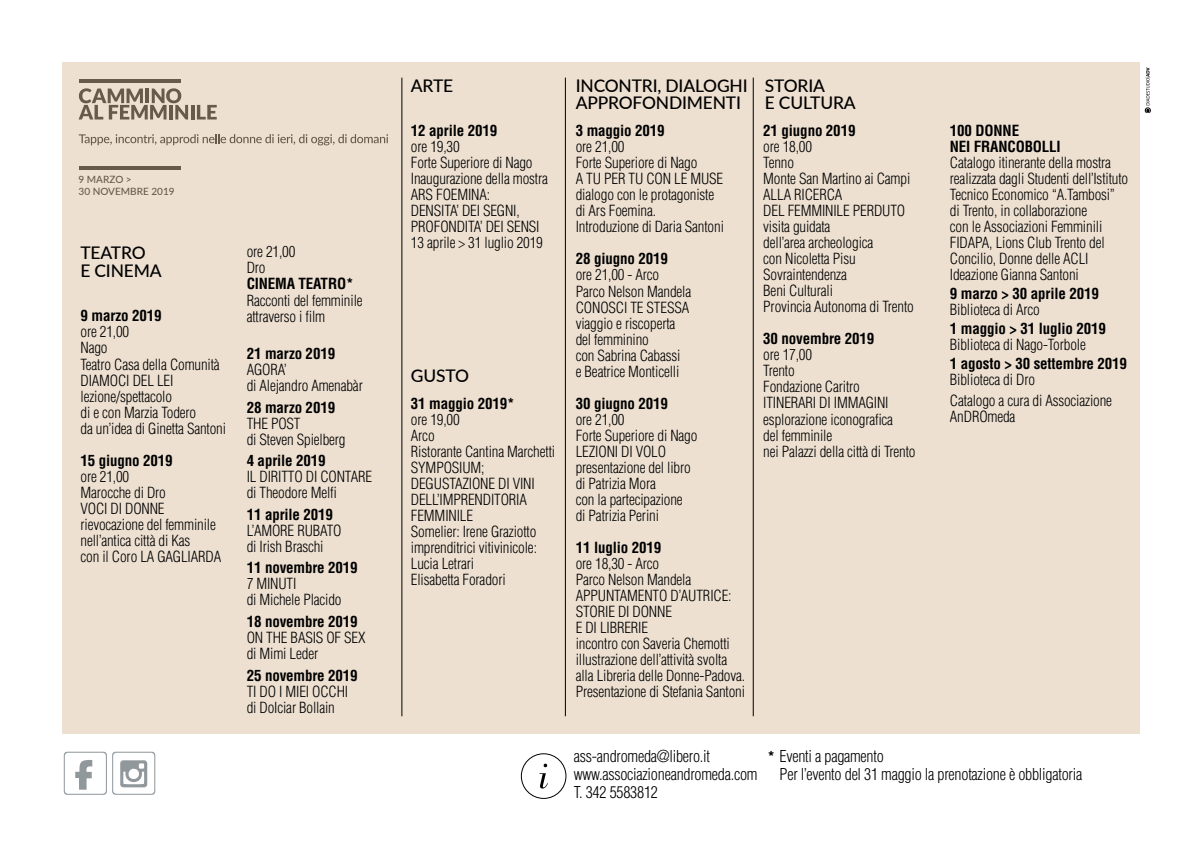
<style>
.page{position:relative;width:1202px;height:851px;background:#fff}
.page>*{position:absolute;margin:0;border:0;box-sizing:border-box;transform-origin:0 0}
.t1{font:500 17.4px/17.4px "Lato";letter-spacing:-.01em;color:#000}
.t2{font:300 condensed 16px/18px "Helvetica";letter-spacing:-.015em;color:#000}
.t3{font:300 condensed 15px/16px "Helvetica";letter-spacing:-.01em;color:#000}
.t4{font:700 condensed 15px/16px "Helvetica";letter-spacing:-.01em;color:#000}
.t5{font:500 10px/12px "Lato";color:#655b48}
.s1{font-weight:700;font-size:15px}
</style>
<div class="page">
<div style="left:62px;top:62px;width:1078px;height:671px;background:#ede0d1"></div>
<hr style="left:402px;top:78px;width:1px;height:638px;background:#000">
<hr style="left:565px;top:78px;width:1px;height:638px;background:#000">
<hr style="left:753px;top:78px;width:1px;height:638px;background:#000">
<svg style="left:539px;top:763px;width:9px;height:25px"></svg>
<div style="left:521px;top:753px;width:45px;height:45px;border:1px solid #000;border-radius:50%"></div>
<svg style="left:1145px;top:67px;width:6px;height:46px"></svg>
<svg style="left:64px;top:751px;width:91px;height:43px"></svg>
<svg style="left:79px;top:134px;width:309px;height:11px"></svg>
<svg style="left:79px;top:88px;width:109px;height:31px"></svg>
<hr style="left:191px;top:105px;width:3px;height:14px;background:#655b48">
<svg style="left:197px;top:105px;width:20px;height:14px"></svg>
<hr style="left:79px;top:79px;width:102px;height:3px;background:#655b48">
<hr style="left:79px;top:166px;width:102px;height:3px;background:#655b48">
<p class="t5" style="left:79px;top:173px;width:98px">9 MARZO &gt;<br>30 NOVEMBRE 2019</p>
<p class="t1" style="left:80px;top:243px;width:83px">TEATRO<br>E CINEMA</p>
<p class="t4" style="left:81px;top:308px;width:83px">9 marzo 2019</p>
<p class="t3" style="left:81px;top:324px;width:147px">ore 21,00<br>Nago<br>Teatro Casa della Comunità<br>DIAMOCI DEL LEI lezione/spettacolo<br>di e con Marzia Todero<br>da un’idea di Ginetta Santoni</p>
<p class="t4" style="left:81px;top:452px;width:94px">15 giugno 2019</p>
<p class="t3" style="left:81px;top:468px;width:142px">ore 21,00<br>Marocche di Dro<br>VOCI DI DONNE rievocazione del femminile nell’antica città di Kas<br>con il Coro LA GAGLIARDA</p>
<p class="t3" style="left:247px;top:244px;width:50px">ore 21,00<br>Dro</p>
<p class="t4" style="left:247px;top:276px;width:108px">CINEMA TEATRO*</p>
<p class="t3" style="left:247px;top:292px;width:117px">Racconti del femminile attraverso i film</p>
<p class="t4" style="left:247px;top:345px;width:90px">21 marzo 2019</p>
<p class="t3" style="left:247px;top:361px;width:118px">AGORA’<br>di Alejandro Amenabàr</p>
<p class="t4" style="left:247px;top:399px;width:90px">28 marzo 2019</p>
<p class="t3" style="left:247px;top:415px;width:100px">THE POST<br>di Steven Spielberg</p>
<p class="t4" style="left:247px;top:452px;width:81px">4 aprile 2019</p>
<p class="t3" style="left:247px;top:468px;width:127px">IL DIRITTO DI CONTARE di Theodore Melfi</p>
<p class="t4" style="left:247px;top:506px;width:88px">11 aprile 2019</p>
<p class="t3" style="left:247px;top:522px;width:96px">L’AMORE RUBATO di Irish Braschi</p>
<p class="t4" style="left:247px;top:559px;width:113px">11 novembre 2019</p>
<p class="t3" style="left:247px;top:575px;width:96px">7 MINUTI<br>di Michele Placido</p>
<p class="t4" style="left:247px;top:613px;width:113px">18 novembre 2019</p>
<p class="t3" style="left:247px;top:629px;width:120px">ON THE BASIS OF SEX di Mimi Leder</p>
<p class="t4" style="left:247px;top:667px;width:113px">25 novembre 2019</p>
<p class="t3" style="left:247px;top:683px;width:103px">TI DO I MIEI OCCHI di DoIciar Bollain</p>
<p class="t1" style="left:411px;top:76px;width:44px">ARTE</p>
<p class="t4" style="left:411px;top:123px;width:88px">12 aprile 2019</p>
<p class="t3" style="left:411px;top:139px;width:139px">ore 19,30<br>Forte Superiore di Nago<br>Inaugurazione della mostra<br>ARS FOEMINA:<br>DENSITA’ DEI SEGNI,<br>PROFONDITA’ DEI SENSI<br>13 aprile &gt; 31 luglio 2019</p>
<p class="t1" style="left:411px;top:366px;width:60px">GUSTO</p>
<p class="t4" style="left:411px;top:395px;width:105px">31 maggio 2019*</p>
<p class="t3" style="left:411px;top:411px;width:146px">ore 19,00<br>Arco<br>Ristorante Cantina Marchetti<br>SYMPOSIUM;<br>DEGUSTAZIONE DI VINI<br>DELL’IMPRENDITORIA<br>FEMMINILE<br>Somelier: Irene Graziotto imprenditrici vitivinicole:<br>Lucia Letrari<br>Elisabetta Foradori</p>
<p class="t1" style="left:576px;top:76px;width:173px">INCONTRI, DIALOGHI<br>APPROFONDIMENTI</p>
<p class="t4" style="left:576px;top:123px;width:91px">3 maggio 2019</p>
<p class="t3" style="left:576px;top:139px;width:150px">ore 21,00<br>Forte Superiore di Nago<br>A TU PER TU CON LE MUSE dialogo con le protagoniste di Ars Foemina.<br>Introduzione di Daria Santoni</p>
<p class="t4" style="left:576px;top:251px;width:94px">28 giugno 2019</p>
<p class="t3" style="left:576px;top:267px;width:117px">ore 21,00 - Arco<br>Parco Nelson Mandela<br>CONOSCI TE STESSA viaggio e riscoperta del femminino<br>con Sabrina Cabassi<br>e Beatrice Monticelli</p>
<p class="t4" style="left:576px;top:395px;width:94px">30 giugno 2019</p>
<p class="t3" style="left:576px;top:411px;width:123px">ore 21,00<br>Forte Superiore di Nago<br>LEZIONI DI VOLO presentazione del libro di Patrizia Mora<br>con la partecipazione<br>di Patrizia Perini</p>
<p class="t4" style="left:576px;top:539px;width:87px">11 luglio 2019</p>
<p class="t3" style="left:576px;top:555px;width:171px">ore 18,30 - Arco<br>Parco Nelson Mandela<br>APPUNTAMENTO D’AUTRICE:<br>STORIE DI DONNE<br>E DI LIBRERIE<br>incontro con Saveria Chemotti illustrazione dell’attività svolta alla Libreria delle Donne-Padova.<br>Presentazione di Stefania Santoni</p>
<p class="t1" style="left:765px;top:76px;width:92px">STORIA<br>E CULTURA</p>
<p class="t4" style="left:763px;top:123px;width:94px">21 giugno 2019</p>
<p class="t3" style="left:763px;top:139px;width:152px">ore 18,00<br>Tenno<br>Monte San Martino ai Campi<br>ALLA RICERCA<br>DEL FEMMINILE PERDUTO visita guidata<br>dell’area archeologica<br>con Nicoletta Pisu<br>Sovraintendenza<br>Beni Culturali<br>Provincia Autonoma di Trento</p>
<p class="t4" style="left:763px;top:331px;width:113px">30 novembre 2019</p>
<p class="t3" style="left:763px;top:347px;width:154px">ore 17,00<br>Trento<br>Fondazione Caritro<br>ITINERARI DI IMMAGINI esplorazione iconografica<br>del femminile<br>nei Palazzi della città di Trento</p>
<p class="t4" style="left:950px;top:123px;width:112px">100 DONNE<br>NEI FRANCOBOLLI</p>
<p class="t3" style="left:950px;top:155px;width:180px">Catalogo itinerante della mostra realizzata dagli Studenti dell’Istituto<br>Tecnico Economico “A.Tambosi” di Trento, in collaborazione<br>con le Associazioni Femminili<br>FIDAPA, Lions Club Trento del<br>Concilio, Donne delle ACLI<br>Ideazione Gianna Santoni</p>
<p class="t4" style="left:950px;top:285px;width:150px">9 marzo &gt; 30 aprile 2019</p>
<p class="t3" style="left:950px;top:301px;width:91px">Biblioteca di Arco</p>
<p class="t4" style="left:950px;top:320px;width:157px">1 maggio &gt; 31 luglio 2019</p>
<p class="t3" style="left:950px;top:336px;width:137px">Biblioteca di Nago-Torbole</p>
<p class="t4" style="left:950px;top:355px;width:179px">1 agosto &gt; 30 settembre 2019</p>
<p class="t3" style="left:950px;top:368px;width:164px;line-height:21.6px">Biblioteca di Dro<br>Catalogo a cura di Associazione</p>
<p class="t3" style="left:950px;top:409px;width:67px">AnDROmeda</p>
<p class="t2" style="left:574px;top:746px;width:185px">ass-andromeda@libero.it www.associazioneandromeda.com<br>T. 342 5583812</p>
<p class="t2" style="left:780px;top:746px;width:304px;text-indent:-12px"><span class="s1">*</span> Eventi a pagamento<br>Per l’evento del 31 maggio la prenotazione è obbligatoria</p>
</div>
